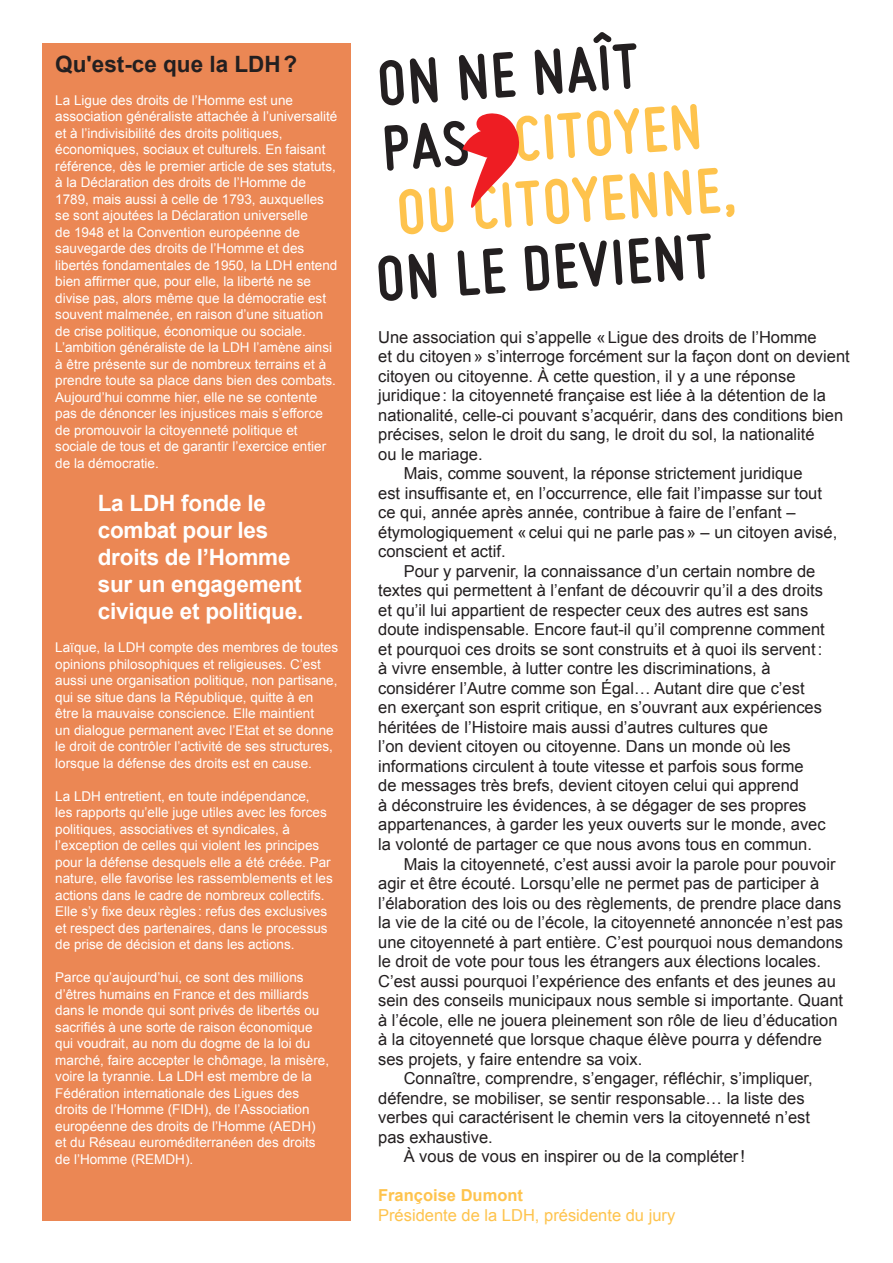
<style>
.page{position:relative;width:893px;height:1263px;background:#fff}
.page>*{position:absolute;margin:0;border:0;box-sizing:border-box;transform-origin:0 0}
.t1{font:700 67.2px/64.9px "Miso";color:#fec34d}
.t2{font:700 67.2px "Miso";color:#231f20}
.t3{font:700 22.5px/27px "Arial";letter-spacing:-.01em;color:#fff}
.t4{font:700 22.5px "Arial";color:#231f20}
.t5{font:16.5px "Arial";color:#231f20}
.t6{font:16.5px "Arial";color:#fec34d}
.t7{font:700 16.5px "Arial";color:#fec34d}
.t8{font:13.5px/16.5px "Arial";color:#fff}
.s1{color:#231f20}
</style>
<div class="page">
<div style="left:43px;top:43px;width:308px;height:1177px;background:#eb8754"></div>
<svg style="left:462px;top:113px;width:57px;height:95px"></svg>
<h2 class="t4" style="left:55px;top:49px;width:243px">Qu'est-ce que la LDH?</h2>
<p class="t8" style="left:55px;top:92px;width:284px">La Ligue des droits de l’Homme est une association généraliste attachée à l’universalité et à l’indivisibilité des droits politiques, économiques, sociaux et culturels. En faisant référence, dès le premier article de ses statuts, à la Déclaration des droits de l’Homme de 1789, mais aussi à celle de 1793, auxquelles se sont ajoutées la Déclaration universelle<br>de 1948 et la Convention européenne de sauvegarde des droits de l’Homme et des libertés fondamentales de 1950, la LDH entend bien affirmer que, pour elle, la liberté ne se divise pas, alors même que la démocratie est souvent malmenée, en raison d’une situation de crise politique, économique ou sociale.<br>L’ambition généraliste de la LDH l’amène ainsi à être présente sur de nombreux terrains et à prendre toute sa place dans bien des combats.<br>Aujourd’hui comme hier, elle ne se contente pas de dénoncer les injustices mais s’efforce de promouvoir la citoyenneté politique et sociale de tous et de garantir l’exercice entier de la démocratie.</p>
<h2 class="t3" style="left:98px;top:490px;width:207px">La LDH fonde le combat pour les droits de l’Homme sur un engagement civique et politique.</h2>
<p class="t8" style="left:55px;top:639px;width:284px">Laïque, la LDH compte des membres de toutes opinions philosophiques et religieuses. C’est aussi une organisation politique, non partisane, qui se situe dans la République, quitte à en être la mauvaise conscience. Elle maintient<br>un dialogue permanent avec l’Etat et se donne le droit de contrôler l’activité de ses structures, lorsque la défense des droits est en cause.</p>
<p class="t8" style="left:55px;top:788px;width:279px">La LDH entretient, en toute indépendance,<br>les rapports qu’elle juge utiles avec les forces politiques, associatives et syndicales, à l’exception de celles qui violent les principes pour la défense desquels elle a été créée. Par nature, elle favorise les rassemblements et les actions dans le cadre de nombreux collectifs.<br>Elle s’y fixe deux règles : refus des exclusives et respect des partenaires, dans le processus de prise de décision et dans les actions.</p>
<p class="t8" style="left:55px;top:969px;width:275px">Parce qu’aujourd’hui, ce sont des millions d’êtres humains en France et des milliards dans le monde qui sont privés de libertés ou sacrifiés à une sorte de raison économique qui voudrait, au nom du dogme de la loi du marché, faire accepter le chômage, la misère, voire la tyrannie. La LDH est membre de la Fédération internationale des Ligues des droits de l’Homme (FIDH), de l’Association européenne des droits de l’Homme (AEDH) et du Réseau euroméditerranéen des droits de l’Homme (REMDH).</p>
<h1 class="t1" style="left:375px;top:50px;width:351px;rotate:-4deg"><span class="s1">on ne naît pas</span> citoyen ou citoyenne,</h1>
<h1 class="t2" style="left:374px;top:241px;width:339px;rotate:-4deg">on le devient</h1>
<p class="t5" style="left:378px;top:326px;width:440px">Une association qui s’appelle «Ligue des droits de l’Homme</p>
<p class="t5" style="left:378px;top:346px;width:473px">et du citoyen» s’interroge forcément sur la façon dont on devient</p>
<p class="t5" style="left:378px;top:365px;width:419px">citoyen ou citoyenne. à cette question, il y a une réponse</p>
<p class="t5" style="left:378px;top:385px;width:449px">juridique: la citoyenneté française est liée à la détention de la</p>
<p class="t5" style="left:378px;top:404px;width:467px">nationalité, celle-ci pouvant s’acquérir, dans des conditions bien</p>
<p class="t5" style="left:378px;top:424px;width:438px">précises, selon le droit du sang, le droit du sol, la nationalité</p>
<p class="t5" style="left:378px;top:443px;width:106px">ou le mariage.</p>
<p class="t5" style="left:404px;top:463px;width:400px">Mais, comme souvent, la réponse strictement juridique</p>
<p class="t5" style="left:378px;top:482px;width:445px">est insuffisante et, en l’occurrence, elle fait l’impasse sur tout</p>
<p class="t5" style="left:378px;top:502px;width:419px">ce qui, année après année, contribue à faire de l’enfant –</p>
<p class="t5" style="left:378px;top:521px;width:461px">étymologiquement «celui qui ne parle pas» – un citoyen avisé,</p>
<p class="t5" style="left:378px;top:541px;width:129px">conscient et actif.</p>
<p class="t5" style="left:404px;top:560px;width:413px">Pour y parvenir, la connaissance d’un certain nombre de</p>
<p class="t5" style="left:378px;top:580px;width:446px">textes qui permettent à l’enfant de découvrir qu’il a des droits</p>
<p class="t5" style="left:378px;top:599px;width:432px">et qu’il lui appartient de respecter ceux des autres est sans</p>
<p class="t5" style="left:378px;top:619px;width:448px">doute indispensable. Encore faut-il qu’il comprenne comment</p>
<p class="t5" style="left:378px;top:638px;width:446px">et pourquoi ces droits se sont construits et à quoi ils servent:</p>
<p class="t5" style="left:378px;top:658px;width:394px">à vivre ensemble, à lutter contre les discriminations, à</p>
<p class="t5" style="left:378px;top:677px;width:428px">considérer l’Autre comme son égal… Autant dire que c’est</p>
<p class="t5" style="left:378px;top:697px;width:445px">en exerçant son esprit critique, en s’ouvrant aux expériences</p>
<p class="t5" style="left:378px;top:716px;width:391px">héritées de l’Histoire mais aussi d’autres cultures que</p>
<p class="t5" style="left:378px;top:736px;width:414px">l’on devient citoyen ou citoyenne. Dans un monde où les</p>
<p class="t5" style="left:378px;top:755px;width:427px">informations circulent à toute vitesse et parfois sous forme</p>
<p class="t5" style="left:378px;top:775px;width:422px">de messages très brefs, devient citoyen celui qui apprend</p>
<p class="t5" style="left:378px;top:794px;width:430px">à déconstruire les évidences, à se dégager de ses propres</p>
<p class="t5" style="left:378px;top:814px;width:449px">appartenances, à garder les yeux ouverts sur le monde, avec</p>
<p class="t5" style="left:378px;top:833px;width:435px">la volonté de partager ce que nous avons tous en commun.</p>
<p class="t5" style="left:404px;top:853px;width:433px">Mais la citoyenneté, c’est aussi avoir la parole pour pouvoir</p>
<p class="t5" style="left:378px;top:872px;width:443px">agir et être écouté. Lorsqu’elle ne permet pas de participer à</p>
<p class="t5" style="left:378px;top:892px;width:465px">l’élaboration des lois ou des règlements, de prendre place dans</p>
<p class="t5" style="left:378px;top:911px;width:467px">la vie de la cité ou de l’école, la citoyenneté annoncée n’est pas</p>
<p class="t5" style="left:378px;top:931px;width:467px">une citoyenneté à part entière. C’est pourquoi nous demandons</p>
<p class="t5" style="left:378px;top:950px;width:444px">le droit de vote pour tous les étrangers aux élections locales.</p>
<p class="t5" style="left:378px;top:970px;width:459px">C’est aussi pourquoi l’expérience des enfants et des jeunes au</p>
<p class="t5" style="left:378px;top:989px;width:466px">sein des conseils municipaux nous semble si importante. Quant</p>
<p class="t5" style="left:378px;top:1009px;width:461px">à l’école, elle ne jouera pleinement son rôle de lieu d’éducation</p>
<p class="t5" style="left:378px;top:1028px;width:445px">à la citoyenneté que lorsque chaque élève pourra y défendre</p>
<p class="t5" style="left:378px;top:1048px;width:266px">ses projets, y faire entendre sa voix.</p>
<p class="t5" style="left:404px;top:1067px;width:411px">Connaître, comprendre, s’engager, réfléchir, s’impliquer,</p>
<p class="t5" style="left:378px;top:1087px;width:428px">défendre, se mobiliser, se sentir responsable… la liste des</p>
<p class="t5" style="left:378px;top:1106px;width:433px">verbes qui caractérisent le chemin vers la citoyenneté n’est</p>
<p class="t5" style="left:378px;top:1126px;width:116px">pas exhaustive.</p>
<p class="t5" style="left:404px;top:1145px;width:343px">à vous de vous en inspirer ou de la compléter!</p>
<p class="t7" style="left:378px;top:1184px;width:146px">Françoise Dumont</p>
<p class="t6" style="left:378px;top:1204px;width:299px">Présidente de la LDH, présidente du jury</p>
</div>
